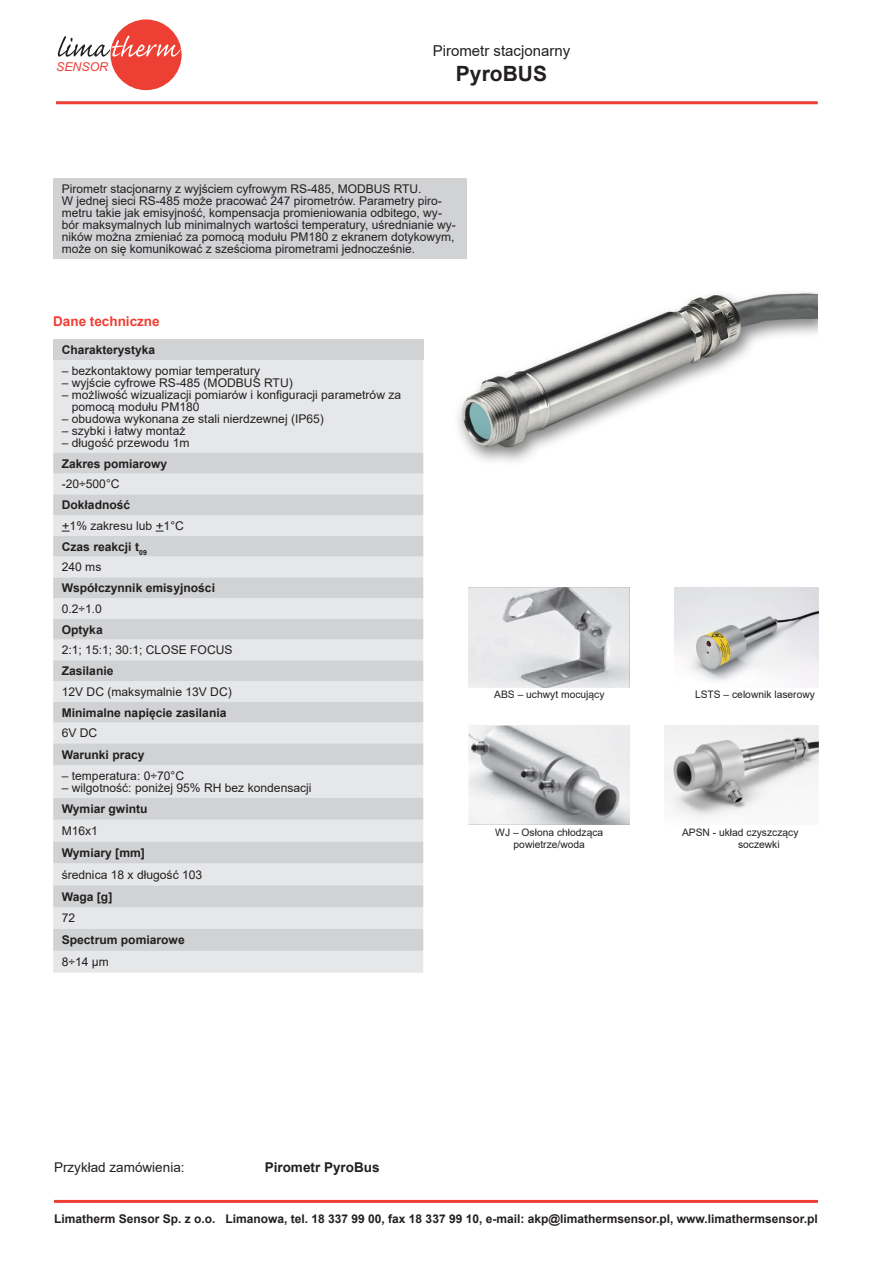
<style>
.page{position:relative;width:872px;height:1268px;background:#fff}
.page>*{position:absolute;margin:0;border:0;box-sizing:border-box;transform-origin:0 0}
.Do_spisu_treści{font:700 21px "Arial";color:#231f20}
.Do_spisu_treści-2{font:15px "Arial";color:#231f20}
.t1{font:13.5px "Arial";color:#231f20}
.TOC_title{font:700 13.5px "Arial";color:#231f20}
.Do_spisu_treści-3{font:700 13.5px "Arial";color:#ee3e34}
.t2{font:italic 12.3px "Arial";color:#ee3f34}
.Domyślnie{font:12px/12px "Arial";color:#231f20}
.Do_spisu_treści-4{font:12px/12px "Arial";color:#231f20}
.Domyślnie-2{font:700 12px "Arial";color:#231f20}
.Do_spisu_treści-5{font:700 12px "Arial";color:#231f20}
.Tabela_S{font:700 12px "Arial";color:#231f20}
.Domyślnie-3{font:12px "Arial";color:#231f20;scale:1.13 1}
.Do_spisu_treści-6{font:10.35px "Arial";color:#231f20}
.Do_spisu_treści-7{font:10.2px "Arial";color:#231f20}
</style>
<div class="page">
<hr style="left:54px;top:1199px;width:764px;height:3px;background:#ee3f34">
<div style="left:110px;top:19px;width:72px;height:71px;background:#ee3f34;border-radius:50%"></div>
<svg style="left:58px;top:36px;width:123px;height:21px"></svg>
<hr style="left:56px;top:101px;width:761px;height:3px;background:#ee3f34">
<div style="left:53px;top:178px;width:414px;height:81px;background:#d1d2d4"></div>
<div style="left:53px;top:339px;width:370px;height:21px;background:#d1d2d4"></div>
<div style="left:53px;top:360px;width:370px;height:612px;background:#e6e7e9"></div>
<svg style="left:53px;top:453px;width:370px;height:497px;background:#dbdcde"></svg>
<img style="left:458px;top:292px;width:360px;height:170px">
<img style="left:674px;top:587px;width:144px;height:100px">
<img style="left:469px;top:587px;width:160px;height:100px">
<img style="left:469px;top:725px;width:160px;height:99px">
<img style="left:664px;top:725px;width:155px;height:92px">
<p class="t2" style="left:56px;top:58px;width:54px">SENSOR</p>
<p class="Do_spisu_treści-2" style="left:433px;top:40px;width:139px">Pirometr stacjonarny</p>
<p class="Do_spisu_treści" style="left:456px;top:59px;width:93px">PyroBUS</p>
<p class="Do_spisu_treści-4" style="left:62px;top:183px;width:361px">Pirometr stacjonarny z wyjściem cyfrowym RS-485, MODBUS RTU.</p>
<p class="Do_spisu_treści-4" style="left:62px;top:195px;width:395px">W jednej sieci RS-485 może pracować 247 pirometrów. Parametry piro&shy;metru takie jak emisyjność, kompensacja promieniowania odbitego, wy&shy;bór maksymalnych lub minimalnych wartości temperatury, uśrednianie wy&shy;ników można zmieniać za pomocą modułu PM180 z ekranem dotykowym, może on się komunikować z sześcioma pirometrami jednocześnie.</p>
<p class="Do_spisu_treści-3" style="left:53px;top:312px;width:108px">Dane techniczne</p>
<p class="Tabela_S" style="left:62px;top:341px;width:95px">Charakterystyka</p>
<p class="Domyślnie" style="left:62px;top:364px;width:200px">– bezkontaktowy pomiar temperatury</p>
<p class="Domyślnie" style="left:62px;top:376px;width:232px">– wyjście cyfrowe RS-485 (MODBUS RTU)</p>
<p class="Domyślnie" style="left:72px;top:388px;width:331px;text-indent:-10px">– możliwość wizualizacji pomiarów i konfiguracji parametrów za pomocą modułu PM180</p>
<p class="Domyślnie" style="left:62px;top:412px;width:264px">– obudowa wykonana ze stali nierdzewnej (IP65)</p>
<p class="Domyślnie" style="left:62px;top:424px;width:125px">– szybki i łatwy montaż</p>
<p class="Domyślnie" style="left:62px;top:436px;width:129px">– długość przewodu 1m</p>
<p class="Tabela_S" style="left:62px;top:455px;width:107px">Zakres pomiarowy</p>
<p class="Domyślnie" style="left:62px;top:478px;width:59px">-20÷500°C</p>
<p class="Domyślnie-2" style="left:62px;top:496px;width:70px">Dokładność</p>
<p class="Domyślnie-3" style="left:62px;top:517px;width:110px">+1% zakresu lub +1°C</p>
<p class="Domyślnie-2" style="left:62px;top:538px;width:87px">Czas reakcji t<sub>09</sub></p>
<p class="Domyślnie" style="left:62px;top:561px;width:41px">240 ms</p>
<p class="Domyślnie-2" style="left:62px;top:579px;width:155px">Współczynnik emisyjności</p>
<p class="Domyślnie" style="left:62px;top:602px;width:42px">0.2÷1.0</p>
<p class="Domyślnie-2" style="left:62px;top:620px;width:43px">Optyka</p>
<p class="Domyślnie" style="left:62px;top:644px;width:172px">2:1; 15:1; 30:1; CLOSE FOCUS</p>
<p class="Domyślnie-2" style="left:62px;top:662px;width:53px">Zasilanie</p>
<p class="Domyślnie" style="left:62px;top:685px;width:172px">12V DC (maksymalnie 13V DC)</p>
<p class="Domyślnie-2" style="left:62px;top:703px;width:166px">Minimalne napięcie zasilania</p>
<p class="Domyślnie" style="left:62px;top:727px;width:37px">6V DC</p>
<p class="Domyślnie-2" style="left:62px;top:745px;width:84px">Warunki pracy</p>
<p class="Domyślnie" style="left:62px;top:769px;width:124px">– temperatura: 0÷70°C</p>
<p class="Domyślnie" style="left:62px;top:781px;width:251px">– wilgotność: poniżej 95% RH bez kondensacji</p>
<p class="Domyślnie-2" style="left:62px;top:800px;width:87px">Wymiar gwintu</p>
<p class="Domyślnie" style="left:62px;top:824px;width:38px">M16x1</p>
<p class="Domyślnie-2" style="left:62px;top:844px;width:85px">Wymiary [mm]</p>
<p class="Domyślnie" style="left:62px;top:868px;width:142px">średnica 18 x długość 103</p>
<p class="Domyślnie-2" style="left:62px;top:887px;width:52px">Waga [g]</p>
<p class="Domyślnie" style="left:62px;top:912px;width:15px">72</p>
<p class="Domyślnie-2" style="left:62px;top:931px;width:124px">Spectrum pomiarowe</p>
<p class="Domyślnie" style="left:62px;top:955px;width:49px">8÷14 μm</p>
<p class="t1" style="left:54px;top:1157px;width:132px">Przykład zamówienia:</p>
<p class="TOC_title" style="left:265px;top:1157px;width:116px">Pirometr PyroBus</p>
<p class="Do_spisu_treści-7" style="left:494px;top:687px;width:112px">ABS – uchwyt mocujący</p>
<p class="Do_spisu_treści-7" style="left:695px;top:687px;width:121px">LSTS – celownik laserowy</p>
<p class="Do_spisu_treści-6" style="left:495px;top:824px;width:109px">WJ – Osłona chłodząca</p>
<p class="Do_spisu_treści-6" style="left:513px;top:837px;width:73px">powietrze/woda</p>
<p class="Do_spisu_treści-7" style="left:682px;top:825px;width:118px">APSN - układ czyszczący</p>
<p class="Do_spisu_treści-7" style="left:738px;top:837px;width:43px">soczewki</p>
<p class="Do_spisu_treści-5" style="left:54px;top:1209px;width:765px">Limatherm Sensor Sp. z o.o. Limanowa, tel. 18 337 99 00, fax 18 337 99 10, e-mail: akp@limathermsensor.pl, www.limathermsensor.pl</p>
</div>
